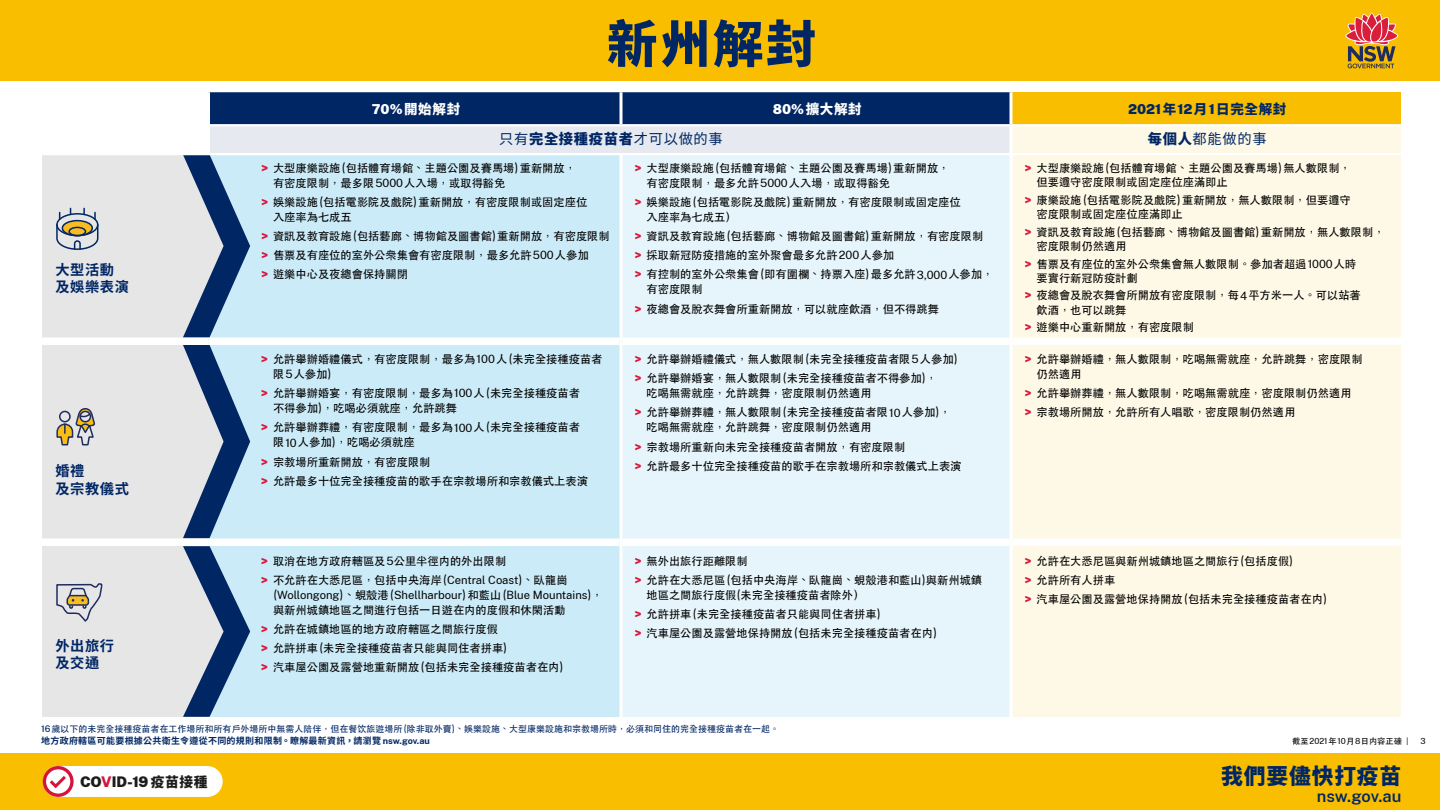
<style>
.page{position:relative;width:1440px;height:810px;background:#fff}
.page>*{position:absolute;margin:0;border:0;box-sizing:border-box;transform-origin:0 0}
.t1{font:800 50.4px "Source Han Sans TW";color:#002664}
.t2{font:800 21.75px "Source Han Sans TW";letter-spacing:.04em;color:#002664}
.t3{font:600 16.42px "Public Sans NSW";letter-spacing:-.005em;color:#002664}
.t4{font:900 14.4px "Public Sans NSW";letter-spacing:-.015em;color:#1d1c1b}
.t5{font:14.25px "Source Han Sans TW";letter-spacing:.05em;color:#002664}
.t6{font:700 14.25px/17.1px "Source Han Sans TW";letter-spacing:.04em;color:#002664}
.t7{font:800 13.5px "Source Han Sans TW";letter-spacing:.05em;color:#fff}
.t8{font:900 13.5px "Public Sans NSW";color:#002664}
.t9{font:500 11.25px/19.1px "ST Heiti TC";color:#000}
.t10{font:11.25px "Public Sans NSW";color:#000}
.t11{font:500 9px "ST Heiti TC";color:#002664}
.t12{font:700 9px "Source Han Sans TW";letter-spacing:.03em;color:#002664}
.t13{font:500 8.25px "ST Heiti TC";color:#000}
.t14{font:8.25px "Public Sans NSW";color:#000}
.s1{font-family:"Public Sans NSW";font-weight:900}
.s2{font-family:"Source Han Sans TW";font-weight:800}
.s3{font-weight:800}
.s4{font-family:"Gotham";font-weight:900;color:#d7153a}
.s5{font-family:"Public Sans NSW";font-weight:400}
.s6{font-family:"ST Heiti TC";font-weight:500}
.s7{font-family:"Public Sans NSW"}
.s8{color:#d6143b}
.s9{font-family:"Source Han Sans TW";font-weight:800;font-size:13.73px}
.s10{font-family:"Gotham";font-weight:400}
</style>
<div class="page">
<div style="left:0;top:0;width:1440px;height:80px;background:#f9be00"></div>
<div style="left:0;top:753px;width:1440px;height:57px;background:#f9be00"></div>
<div style="left:210px;top:92px;width:800px;height:32px;background:#002664"></div>
<div style="left:1011px;top:92px;width:390px;height:33px;background:#f9be00"></div>
<div style="left:208px;top:125px;width:803px;height:28px;background:#e6e9ef"></div>
<div style="left:1012px;top:126px;width:389px;height:591px;background:#fef9e6"></div>
<div style="left:42px;top:155px;width:166px;height:562px;background:#e6e6e6"></div>
<div style="left:208px;top:155px;width:412px;height:562px;background:#ccebf8"></div>
<div style="left:622px;top:155px;width:388px;height:562px;background:#e6f5fb"></div>
<div style="left:208px;top:338px;width:412px;height:7px;background:#fff"></div>
<div style="left:622px;top:338px;width:388px;height:7px;background:#fff"></div>
<div style="left:1012px;top:338px;width:389px;height:7px;background:#fff"></div>
<div style="left:208px;top:539px;width:412px;height:7px;background:#fff"></div>
<div style="left:622px;top:539px;width:388px;height:7px;background:#fff"></div>
<div style="left:1012px;top:539px;width:389px;height:7px;background:#fff"></div>
<div style="left:42px;top:338px;width:166px;height:7px;background:#fff"></div>
<div style="left:42px;top:539px;width:166px;height:7px;background:#fff"></div>
<hr style="left:1010px;top:92px;width:2px;height:32px;background:#fff">
<hr style="left:1010px;top:126px;width:2px;height:27px;background:#fff">
<hr style="left:207px;top:125px;width:3px;height:27px;background:#fff">
<hr style="left:620px;top:92px;width:2px;height:32px;background:#fff">
<hr style="left:210px;top:124px;width:411px;height:2px;background:#fff">
<hr style="left:621px;top:124px;width:390px;height:2px;background:#fff">
<hr style="left:1011px;top:124px;width:390px;height:2px;background:#fff">
<hr style="left:42px;top:152px;width:168px;height:2px;background:#fff">
<svg style="left:182px;top:155px;width:68px;height:182px;background:#849cb8"></svg>
<hr style="left:1px;top:153px;width:1439px;height:2px;background:#fff">
<svg style="left:56px;top:583px;width:46px;height:39px;background:#bebdbb"></svg>
<svg style="left:56px;top:407px;width:40px;height:39px;background:#b5afa1"></svg>
<svg style="left:55px;top:208px;width:44px;height:43px;background:#b2b3ad"></svg>
<svg style="left:182px;top:345px;width:68px;height:193px;background:#849cb8"></svg>
<svg style="left:182px;top:546px;width:68px;height:171px;background:#849cb8"></svg>
<svg style="left:1345px;top:13px;width:53px;height:55px"></svg>
<div style="left:43px;top:766px;width:180px;height:31px;background:#fff;border-radius:15px"></div>
<svg style="left:43px;top:766px;width:31px;height:31px"></svg>
<p class="t6" style="left:55px;top:262px;width:75px">大型活動及娛樂表演</p>
<p class="t6" style="left:55px;top:463px;width:75px">婚禮<br>及宗教儀式</p>
<h1 class="t1" style="left:607px;top:16px;width:211px">新州解封</h1>
<p class="t7" style="left:372px;top:102px;width:90px"><span class="s1">70%</span>開始解封</p>
<p class="t7" style="left:773px;top:102px;width:90px"><span class="s1">80%</span>擴大解封</p>
<p class="t8" style="left:1128px;top:99px;width:160px">2021<span class="s2">年</span>12<span class="s2">月</span>1<span class="s2">日完全解封</span></p>
<p class="t5" style="left:499px;top:130px;width:225px">只有<span class="s3">完全接種疫苗者</span>才可以做的事</p>
<p class="t5" style="left:1148px;top:131px;width:120px"><span class="s3">每個人</span>都能做的事</p>
<p class="t9" style="left:273px;top:161px;width:305px;line-height:15px;text-indent:-12px"><span class="s4">&gt;</span> 大型康樂設施(包括體育場館、主題公園及賽馬場)重新開放，有密度限制，最多限<span class="s5">5000</span>人入場，或取得豁免</p>
<p class="t9" style="left:273px;top:195px;width:316px;line-height:15px;text-indent:-12px"><span class="s4">&gt;</span> 娛樂設施(包括電影院及戲院)重新開放，有密度限制或固定座位入座率為七成五</p>
<p class="t9" style="left:261px;top:227px;width:350px"><span class="s4">&gt;</span> 資訊及教育設施(包括藝廊、博物館及圖書館)重新開放，有密度限制<span class="s4">&gt;</span> 售票及有座位的室外公衆集會有密度限制，最多允許<span class="s5">500</span>人參加<br><span class="s4">&gt;</span> 遊樂中心及夜總會保持關閉</p>
<p class="t9" style="left:273px;top:352px;width:331px;line-height:15px;text-indent:-12px"><span class="s4">&gt;</span> 允許舉辦婚禮儀式，有密度限制，最多為<span class="s5">100</span>人(未完全接種疫苗者限<span class="s5">5</span>人參加)</p>
<p class="t9" style="left:273px;top:386px;width:309px;line-height:15px;text-indent:-12px"><span class="s4">&gt;</span> 允許舉辦婚宴，有密度限制，最多為<span class="s5">100</span>人(未完全接種疫苗者不得參加)，吃喝必須就座，允許跳舞</p>
<p class="t9" style="left:273px;top:420px;width:309px;line-height:15px;text-indent:-12px"><span class="s4">&gt;</span> 允許舉辦葬禮，有密度限制，最多為<span class="s5">100</span>人(未完全接種疫苗者限<span class="s5">10</span>人參加)，吃喝必須就座</p>
<p class="t9" style="left:261px;top:452px;width:329px"><span class="s4">&gt;</span> 宗教場所重新開放，有密度限制<br><span class="s4">&gt;</span> 允許最多十位完全接種疫苗的歌手在宗教場所和宗教儀式上表演</p>
<p class="t9" style="left:647px;top:161px;width:305px;line-height:15px;text-indent:-12px"><span class="s4">&gt;</span> 大型康樂設施(包括體育場館、主題公園及賽馬場)重新開放，有密度限制，最多允許<span class="s5">5000</span>人入場，或取得豁免</p>
<p class="t9" style="left:647px;top:195px;width:316px;line-height:15px;text-indent:-12px"><span class="s4">&gt;</span> 娛樂設施(包括電影院及戲院)重新開放，有密度限制或固定座位入座率為七成五）</p>
<p class="t9" style="left:635px;top:227px;width:360px"><span class="s4">&gt;</span> 資訊及教育設施(包括藝廊、博物館及圖書館)重新開放，有密度限制<br><span class="s4">&gt;</span> 採取新冠防疫措施的室外聚會最多允許<span class="s5">200</span>人參加<br><span class="s4">&gt;</span> 有控制的室外公衆集會(即有圍欄、持票入座)最多允許<span class="s5">3,000</span>人參加，</p>
<p class="t9" style="left:635px;top:280px;width:306px;text-indent:12px">有密度限制<br><span class="s4">&gt;</span> 夜總會及脫衣舞會所重新開放，可以就座飲酒，但不得跳舞</p>
<p class="t9" style="left:634px;top:350px;width:325px"><span class="s4">&gt;</span> 允許舉辦婚禮儀式，無人數限制(未完全接種疫苗者限<span class="s5">5</span>人參加) <span class="s4">&gt;</span> 允許舉辦婚宴，無人數限制(未完全接種疫苗者不得參加)，</p>
<p class="t9" style="left:634px;top:384px;width:318px;text-indent:12px">吃喝無需就座，允許跳舞，密度限制仍然適用<br><span class="s4">&gt;</span> 允許舉辦葬禮，無人數限制(未完全接種疫苗者限<span class="s5">10</span>人參加)，</p>
<p class="t9" style="left:634px;top:418px;width:329px;text-indent:12px">吃喝無需就座，允許跳舞，密度限制仍然適用<br><span class="s4">&gt;</span> 宗教場所重新向未完全接種疫苗者開放，有密度限制<br><span class="s4">&gt;</span> 允許最多十位完全接種疫苗的歌手在宗教場所和宗教儀式上表演</p>
<p class="t9" style="left:1037px;top:161px;width:316px;line-height:14.2px;text-indent:-12px"><span class="s4">&gt;</span> 大型康樂設施(包括體育場館、主題公園及賽馬場)無人數限制，但要遵守密度限制或固定座位座滿即止</p>
<p class="t9" style="left:1037px;top:193px;width:316px;line-height:14.2px;text-indent:-12px"><span class="s4">&gt;</span> 康樂設施(包括電影院及戲院)重新開放，無人數限制，但要遵守密度限制或固定座位座滿即止</p>
<p class="t9" style="left:1037px;top:225px;width:350px;line-height:14.2px;text-indent:-12px"><span class="s4">&gt;</span> 資訊及教育設施(包括藝廊、博物館及圖書館)重新開放，無人數限制，密度限制仍然適用</p>
<p class="t9" style="left:1037px;top:257px;width:321px;line-height:14.2px;text-indent:-12px"><span class="s4">&gt;</span> 售票及有座位的室外公衆集會無人數限制。參加者超過<span class="s5">1000</span>人時要實行新冠防疫計劃</p>
<p class="t9" style="left:1037px;top:289px;width:326px;line-height:14.2px;text-indent:-12px"><span class="s4">&gt;</span> 夜總會及脫衣舞會所開放有密度限制，每<span class="s5">4</span>平方米一人。可以站著飲酒，也可以跳舞</p>
<p class="t9" style="left:1025px;top:318px;width:171px"><span class="s4">&gt;</span> 遊樂中心重新開放，有密度限制</p>
<p class="t9" style="left:1037px;top:352px;width:328px;line-height:15px;text-indent:-12px"><span class="s4">&gt;</span> 允許舉辦婚禮，無人數限制，吃喝無需就座，允許跳舞，密度限制仍然適用</p>
<p class="t9" style="left:1025px;top:384px;width:329px"><span class="s4">&gt;</span> 允許舉辦葬禮，無人數限制，吃喝無需就座，密度限制仍然適用<span class="s4">&gt;</span> 宗教場所開放，允許所有人唱歌，密度限制仍然適用</p>
<p class="t6" style="left:55px;top:638px;width:60px">外出旅行及交通</p>
<p class="t9" style="left:261px;top:552px;width:308px"><span class="s4">&gt;</span> 取消在地方政府轄區及<span class="s5">5</span>公里半徑内的外出限制<br><span class="s4">&gt;</span> 不允許在大悉尼區，包括中央海岸(<span class="s5">Central Coast</span>)、臥龍崗</p>
<p class="t10" style="left:273px;top:587px;width:331px"><span class="s6">(</span>Wollongong<span class="s6">)、蜆殼港(</span>Shellharbour<span class="s6">)和藍山(</span>Blue Mountains<span class="s6">)，</span></p>
<p class="t9" style="left:261px;top:601px;width:306px;text-indent:12px">與新州城鎮地區之間進行包括一日遊在内的度假和休閑活動<span class="s4">&gt;</span> 允許在城鎮地區的地方政府轄區之間旅行度假<br><span class="s4">&gt;</span> 允許拼車(未完全接種疫苗者只能與同住者拼車)<br><span class="s4">&gt;</span> 汽車屋公園及露營地重新開放(包括未完全接種疫苗者在内)</p>
<p class="t9" style="left:634px;top:552px;width:349px"><span class="s4">&gt;</span> 無外出旅行距離限制<br><span class="s4">&gt;</span> 允許在大悉尼區(包括中央海岸、臥龍崗、蜆殼港和藍山)與新州城鎮</p>
<p class="t9" style="left:634px;top:586px;width:304px;text-indent:12px">地區之間旅行度假(未完全接種疫苗者除外）<br><span class="s4">&gt;</span> 允許拼車(未完全接種疫苗者只能與同住者拼車)<br><span class="s4">&gt;</span> 汽車屋公園及露營地保持開放(包括未完全接種疫苗者在内)</p>
<p class="t9" style="left:1025px;top:552px;width:304px"><span class="s4">&gt;</span> 允許在大悉尼區與新州城鎮地區之間旅行(包括度假)<br><span class="s4">&gt;</span> 允許所有人拼車<br><span class="s4">&gt;</span> 汽車屋公園及露營地保持開放(包括未完全接種疫苗者在内)</p>
<p class="t11" style="left:41px;top:724px;width:739px"><span class="s7">16</span>歲以下的未完全接種疫苗者在工作場所和所有戶外場所中無需人陪伴，但在餐饮旅遊場所(除非取外賣)、娛樂設施、大型康樂設施和宗教場所時，必須和同住的完全接種疫苗者在一起。</p>
<p class="t12" style="left:41px;top:735px;width:390px">地方政府轄區可能要根據公共衛生令遵從不同的規則和限制。瞭解最新資訊，請瀏覽 <span class="s7">nsw.gov.au</span></p>
<p class="t4" style="left:80px;top:771px;width:129px">CO<span class="s8">V</span>ID-19 <span class="s9">疫苗接種</span></p>
<h2 class="t2" style="left:1221px;top:764px;width:182px">我們要儘快打疫苗</h2>
<p class="t13" style="left:1292px;top:737px;width:118px">截至<span class="s5">2021</span>年<span class="s5">10</span>月<span class="s5">8</span>日内容正確 <span class="s10">|</span></p>
<h3 class="t3" style="left:1317px;top:783px;width:86px">nsw.gov.au</h3>
<p class="t14" style="left:1420px;top:735px;width:7px">3</p>
</div>
